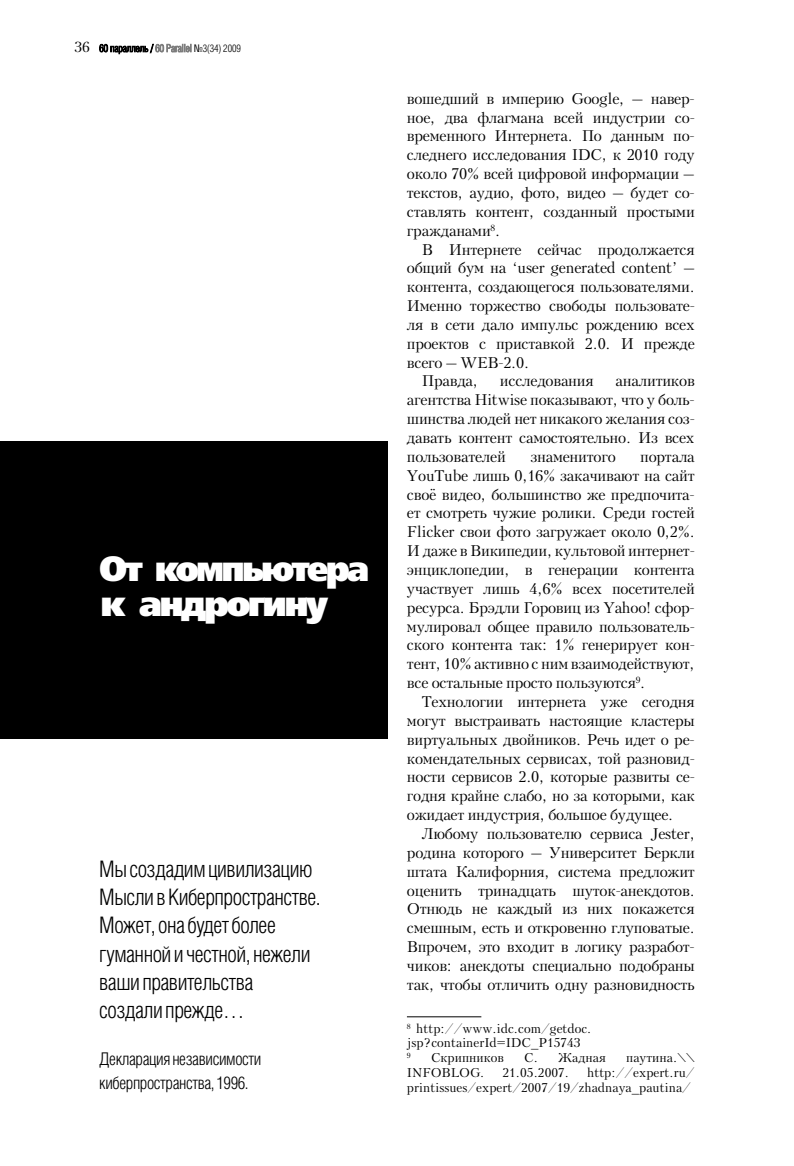
<style>
.page{position:relative;width:794px;height:1166px;background:#fff}
.page>*{position:absolute;margin:0;border:0;box-sizing:border-box;transform-origin:0 0}
.t1{font:35px/35px "Free Set Black C";letter-spacing:-.08em;color:#fff;scale:.96 1}
.t2{font:300 22.75px/28.3px "Helios Cond";letter-spacing:-.02em;color:#000}
.t3{font:300 17.5px/23.6px "Helios Cond";letter-spacing:-.02em;color:#000}
.t4{font:14.88px/18.9px "Kudrashov C";letter-spacing:-.02em;color:#000;text-align:justify}
.t5{font:12.25px/14.7px "Kudrashov C";color:#000}
.t6{font:7.17px "Kudrashov C";color:#000}
</style>
<div class="page">
<hr style="left:407px;top:1016px;width:74px;height:1px;background:#000">
<div style="left:0;top:441px;width:387px;height:298px;background:#000"></div>
<svg style="left:99px;top:44px;width:92px;height:10px"></svg>
<h1 class="t1" style="left:99px;top:551px;width:282px">От компьютера к андрогину</h1>
<h2 class="t2" style="left:99px;top:854px;width:223px">Мы создадим цивилизацию<br>Мысли в Киберпространстве.<br>Может, она будет более гуманной и честной, нежели ваши правительства создали прежде…</h2>
<p class="t3" style="left:99px;top:1047px;width:164px">Декларация независимости киберпространства, 1996.</p>
<p class="t4" style="left:407px;top:89px;width:289px">вошедший в империю Google, – навер&shy;ное, два флагмана всей индустрии со&shy;временного Интернета. По данным по&shy;следнего исследования IDC, к 2010 году около 70% всей цифровой информации – текстов, аудио, фото, видео – будет со&shy;ставлять контент, созданный простыми гражданами<sup>8</sup>.</p>
<p class="t4" style="left:422px;top:240px;width:274px">В Интернете сейчас продолжается</p>
<p class="t4" style="left:407px;top:259px;width:289px">общий бум на ‘user generated content’ –</p>
<p class="t4" style="left:407px;top:278px;width:289px">контента, создающегося пользователями.</p>
<p class="t4" style="left:407px;top:297px;width:289px">Именно торжество свободы пользовате-</p>
<p class="t4" style="left:407px;top:315px;width:289px">ля в сети дало импульс рождению всех</p>
<p class="t4" style="left:407px;top:334px;width:289px">проектов с приставкой 2.0. И прежде</p>
<p class="t4" style="left:407px;top:353px;width:124px">всего – WEB-2.0.</p>
<p class="t4" style="left:422px;top:372px;width:58px">Правда,</p>
<p class="t4" style="left:500px;top:372px;width:95px">исследования</p>
<p class="t4" style="left:407px;top:372px;width:289px;text-indent:209px">аналитиков агентства Hitwise показывают, что у боль&shy;шинства людей нет никакого желания соз&shy;давать контент самостоятельно. Из всех пользователей</p>
<p class="t4" style="left:530px;top:447px;width:87px">знаменитого</p>
<p class="t4" style="left:407px;top:447px;width:289px;text-indent:233px">портала YouTube лишь 0,16% закачивают на сайт своё видео, большинство же предпочита&shy;ет смотреть чужие ролики. Среди гостей Flicker свои фото загружает около 0,2%.<br>И даже в Википедии, культовой интернет&shy;энциклопедии, в генерации контента участвует лишь 4,6% всех посетителей ресурса. Брэдли Горовиц из Yahoo! сфор&shy;мулировал общее правило пользователь&shy;ского контента так: 1% генерирует кон&shy;тент, 10% активно с ним взаимодействуют, все остальные просто пользуются<sup>9</sup>.</p>
<p class="t4" style="left:407px;top:692px;width:289px;text-indent:15px">Технологии интернета уже сегодня могут выстраивать настоящие кластеры виртуальных двойников. Речь идет о ре&shy;комендательных сервисах, той разновид&shy;ности сервисов 2.0, которые развиты се&shy;годня крайне слабо, но за которыми, как ожидает индустрия, большое будущее.</p>
<p class="t4" style="left:407px;top:824px;width:289px;text-indent:15px">Любому пользователю сервиса Jester, родина которого – Университет Беркли штата Калифорния, система предложит оценить тринадцать шуток-анекдотов.<br>Отнюдь не каждый из них покажется смешным, есть и откровенно глуповатые.<br>Впрочем, это входит в логику разработ&shy;чиков: анекдоты специально подобраны так, чтобы отличить одну разновидность</p>
<p class="t5" style="left:407px;top:1021px;width:186px"><sup>8</sup> http://www.idc.com/getdoc. jsp?containerId=IDC_P15743</p>
<p class="t6" style="left:407px;top:1051px;width:5px">9</p>
<p class="t5" style="left:431px;top:1050px;width:74px">Скрипников</p>
<p class="t5" style="left:524px;top:1050px;width:83px">С. Жадная</p>
<p class="t5" style="left:626px;top:1050px;width:70px">паутина.\\</p>
<p class="t5" style="left:407px;top:1065px;width:79px">INFOBLOG.</p>
<p class="t5" style="left:502px;top:1065px;width:68px">21.05.2007.</p>
<p class="t5" style="left:407px;top:1065px;width:289px;text-indent:180px">http://expert.ru/ printissues/expert/2007/19/zhadnaya_pautina/</p>
</div>
